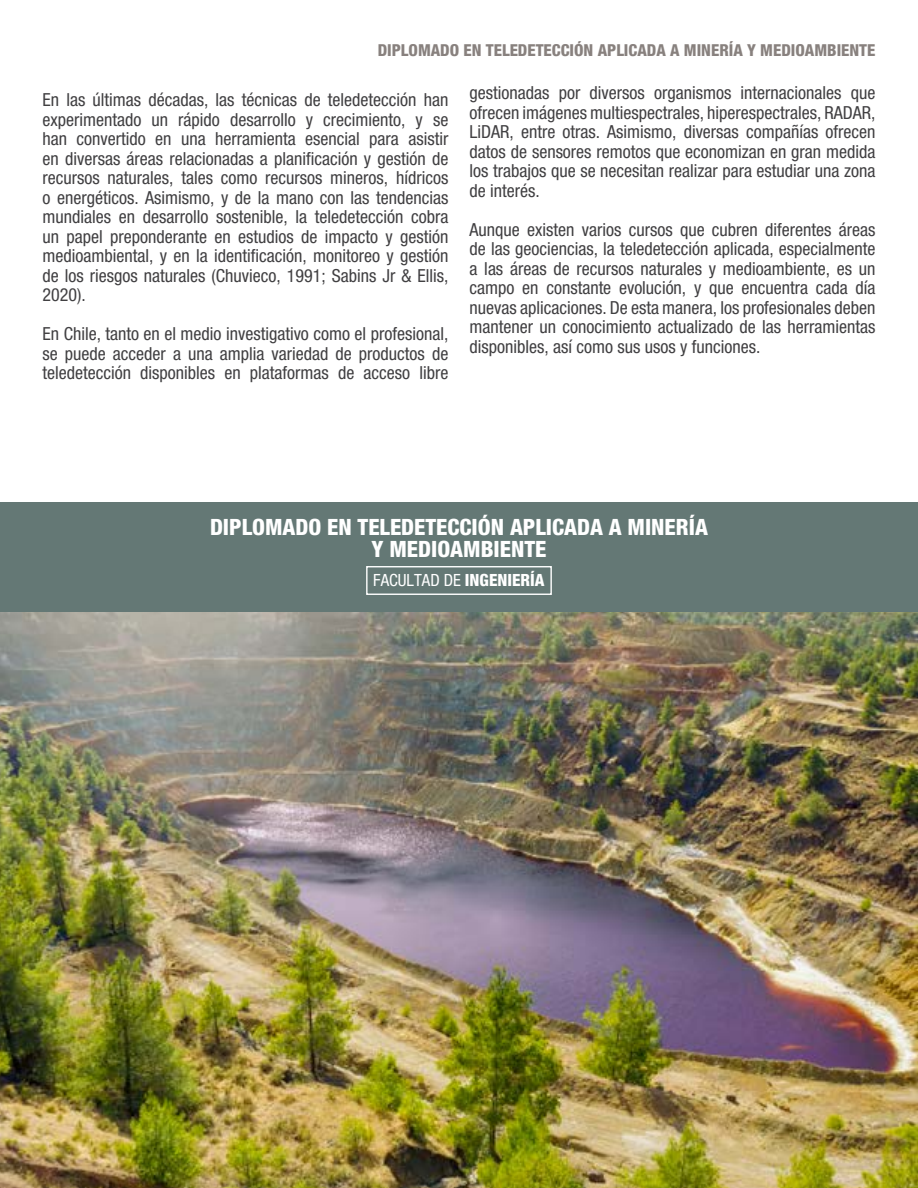
<style>
.page{position:relative;width:918px;height:1188px;background:#fff}
.page>*{position:absolute;margin:0;border:0;box-sizing:border-box;transform-origin:0 0}
.t1{font:22.5px/22.5px "Helvetica Neue LT 87 Hv Cn";color:#fff;text-align:center}
.t2{font:18px/19.5px "Helvetica Neue LT 57 Cn";color:#414042;text-align:justify}
.t3{font:16.8px "Helvetica Neue LT 57 Cn";color:#fff}
.t4{font:16.5px "Helvetica Neue LT 87 Hv Cn";color:#88817e}
.s1{font-family:"Helvetica Neue LT 87 Hv Cn"}
</style>
<div class="page">
<div style="left:0;top:503px;width:918px;height:109px;background:#647875"></div>
<img style="left:0;top:612px;width:918px;height:576px">
<div style="left:366px;top:566px;width:186px;height:29px;border:1px solid #fff"></div>
<p class="t4" style="left:378px;top:40px;width:499px">DIPLOMADO EN TELEDETECCIÓN APLICADA A MINERÍA Y MEDIOAMBIENTE</p>
<p class="t2" style="left:43px;top:90px;width:407px">En las últimas décadas, las técnicas de teledetección han experimentado un rápido desarrollo y crecimiento, y se han convertido en una herramienta esencial para asistir en diversas áreas relacionadas a planificación y gestión de recursos naturales, tales como recursos mineros, hídricos o energéticos. Asimismo, y de la mano con las tendencias mundiales en desarrollo sostenible, la teledetección cobra un papel preponderante en estudios de impacto y gestión medioambiental, y en la identificación, monitoreo y gestión de los riesgos naturales (Chuvieco, 1991; Sabins Jr &amp; Ellis, 2020).</p>
<p class="t2" style="left:43px;top:324px;width:407px">En Chile, tanto en el medio investigativo como el profesional, se puede acceder a una amplia variedad de productos de teledetección disponibles en plataformas de acceso libre</p>
<p class="t2" style="left:470px;top:83px;width:407px">gestionadas por diversos organismos internacionales que ofrecen imágenes multiespectrales, hiperespectrales, RADAR, LiDAR, entre otras. Asimismo, diversas compañías ofrecen datos de sensores remotos que economizan en gran medida los trabajos que se necesitan realizar para estudiar una zona de interés.</p>
<p class="t2" style="left:470px;top:220px;width:407px">Aunque existen varios cursos que cubren diferentes áreas de las geociencias, la teledetección aplicada, especialmente a las áreas de recursos naturales y medioambiente, es un campo en constante evolución, y que encuentra cada día nuevas aplicaciones. De esta manera, los profesionales deben mantener un conocimiento actualizado de las herramientas disponibles, así como sus usos y funciones.</p>
<p class="t1" style="left:210px;top:515px;width:499px">DIPLOMADO EN TELEDETECCIÓN APLICADA A MINERÍA<br>Y MEDIOAMBIENTE</p>
<p class="t3" style="left:373px;top:570px;width:173px">FACULTAD DE <span class="s1">INGENIERÍA</span></p>
</div>
